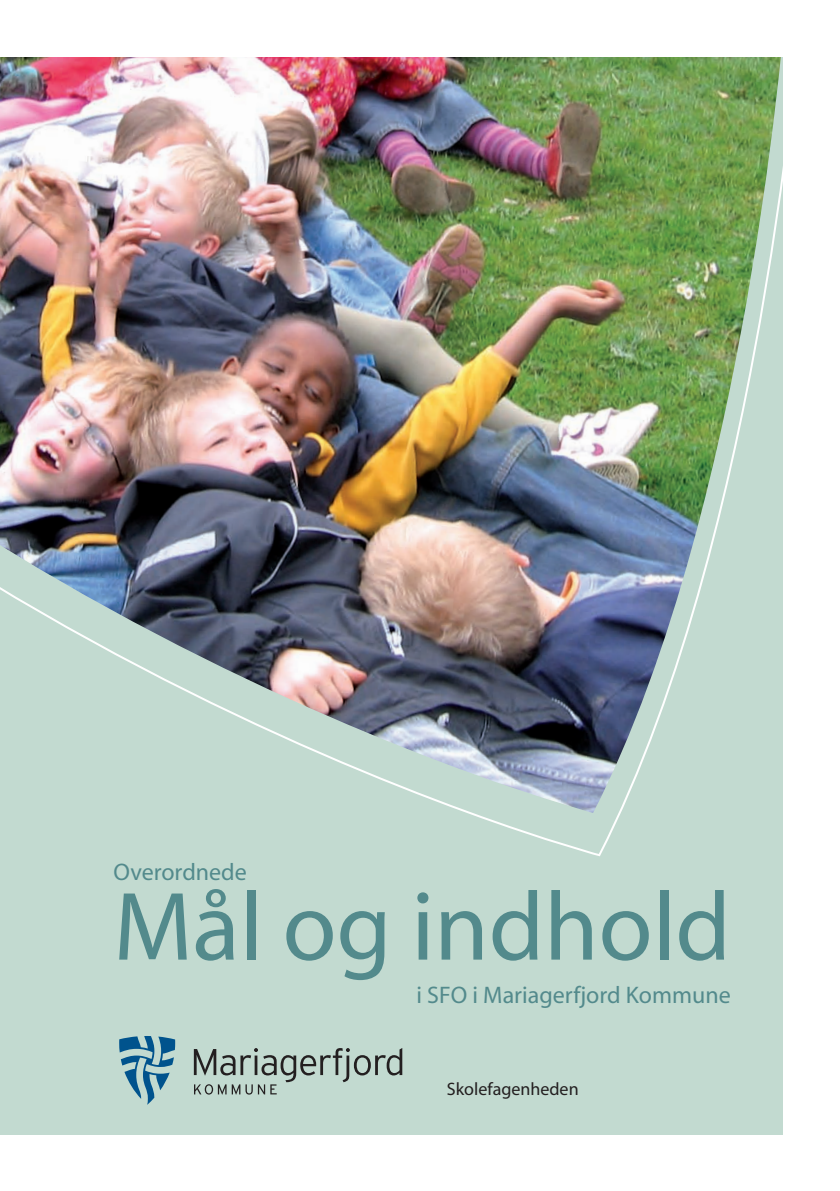
<style>
.page{position:relative;width:840px;height:1191px;background:#fff}
.page>*{position:absolute;margin:0;border:0;box-sizing:border-box;transform-origin:0 0}
.t1{font:98px "Myriad";color:#538a8c}
.t2{font:24px "Myriad";color:#538a8c}
.t3{font:18px "Myriad";color:#231f20}
</style>
<div class="page">
<div style="left:0;top:57px;width:782px;height:1077px;background:#c2dad0"></div>
<img style="left:0;top:57px;width:783px;height:756px">
<svg style="left:194px;top:1048px;width:208px;height:46px"></svg>
<svg style="left:119px;top:1036px;width:56px;height:68px"></svg>
<p class="t2" style="left:113px;top:859px;width:135px">Overordnede</p>
<h1 class="t1" style="left:113px;top:878px;width:618px">Mål og indhold</h1>
<p class="t2" style="left:416px;top:983px;width:315px">i SFO i Mariagerfjord Kommune</p>
<p class="t3" style="left:446px;top:1079px;width:133px">Skolefagenheden</p>
</div>
